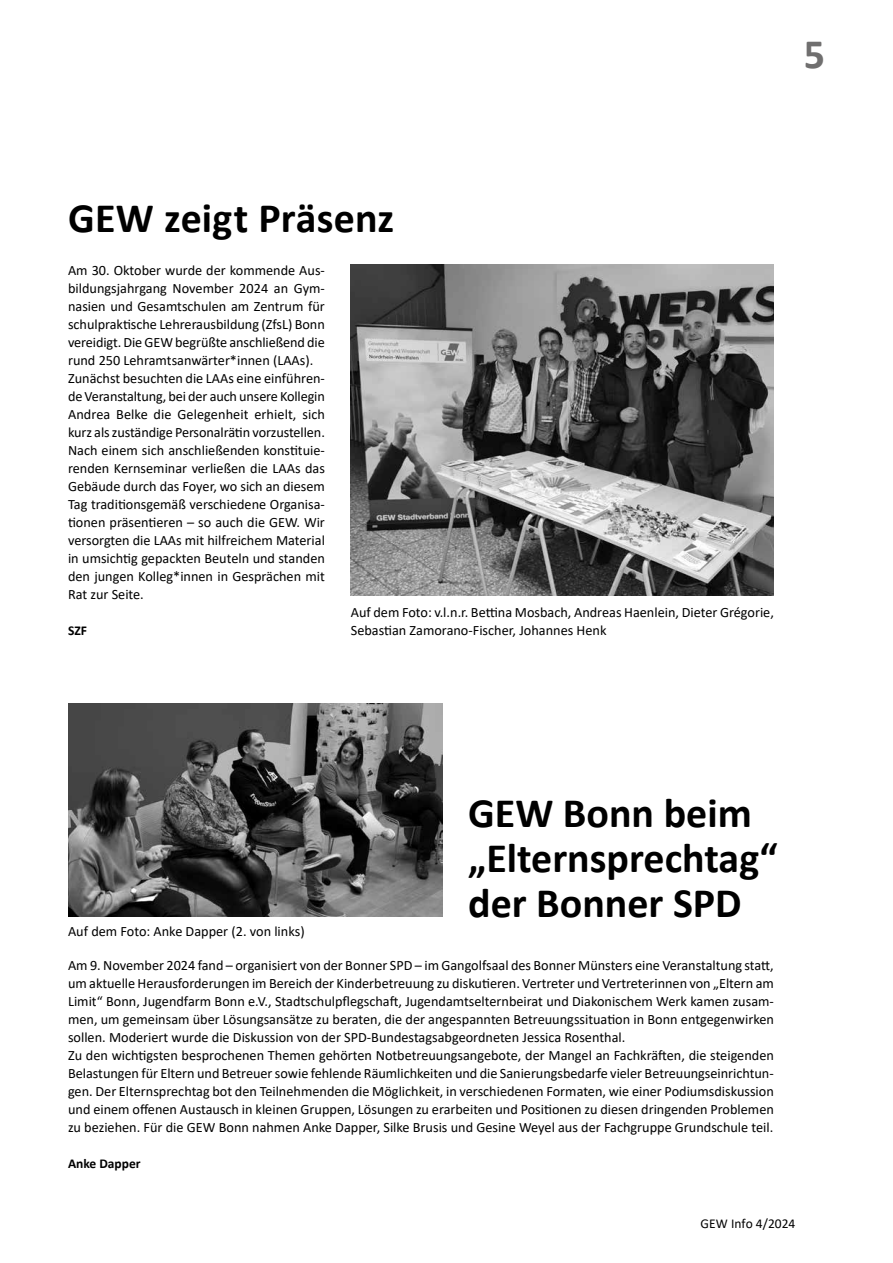
<style>
.page{position:relative;width:893px;height:1263px;background:#fff}
.page>*{position:absolute;margin:0;border:0;box-sizing:border-box;transform-origin:0 0}
.t1{font:700 42px/45px "Calibri";color:#000}
.t2{font:700 42px "Calibri";color:#706f6f}
.t3{font:14.25px/18px "Calibri";color:#000}
.t4{font:13.5px "Calibri";letter-spacing:.005em;color:#000}
.t5{font:700 13.5px "Calibri";color:#000}
</style>
<div class="page">
<img style="left:351px;top:265px;width:423px;height:330px">
<img style="left:68px;top:703px;width:375px;height:213px">
<h1 class="t2" style="left:804px;top:24px;width:23px">5</h1>
<h1 class="t1" style="left:68px;top:195px;width:328px">GEW zeigt Präsenz</h1>
<p class="t3" style="left:68px;top:261px;width:258px">Am 30. Oktober wurde der kommende Aus&shy;bildungsjahrgang November 2024 an Gym&shy;nasien und Gesamtschulen am Zentrum für schulpraktische Lehrerausbildung (ZfsL) Bonn vereidigt. Die GEW begrüßte anschließend die rund 250 Lehramtsanwärter*innen (LAAs).<br>Zunächst besuchten die LAAs eine einführen&shy;de Veranstaltung, bei der auch unsere Kollegin Andrea Belke die Gelegenheit erhielt, sich kurz als zuständige Personalrätin vorzustellen.<br>Nach einem sich anschließenden konstituie&shy;renden Kernseminar verließen die LAAs das Gebäude durch das Foyer, wo sich an diesem Tag traditionsgemäß verschiedene Organisa&shy;tionen präsentieren – so auch die GEW. Wir versorgten die LAAs mit hilfreichem Material in umsichtig gepackten Beuteln und standen den jungen Kolleg*innen in Gesprächen mit Rat zur Seite.</p>
<p class="t5" style="left:68px;top:621px;width:21px">SZF</p>
<p class="t3" style="left:351px;top:603px;width:425px">Auf dem Foto: v.l.n.r. Bettina Mosbach, Andreas Haenlein, Dieter Grégorie,<br>Sebastian Zamorano-Fischer, Johannes Henk</p>
<p class="t3" style="left:68px;top:921px;width:238px">Auf dem Foto: Anke Dapper (2. von links)</p>
<h1 class="t1" style="left:468px;top:790px;width:311px">GEW Bonn beim „Elternsprechtag“ der Bonner SPD</h1>
<p class="t3" style="left:68px;top:956px;width:707px">Am 9. November 2024 fand – organisiert von der Bonner SPD – im Gangolfsaal des Bonner Münsters eine Veranstaltung statt, um aktuelle Herausforderungen im Bereich der Kinderbetreuung zu diskutieren. Vertreter und Vertreterinnen von „Eltern am Limit“ Bonn, Jugendfarm Bonn e.V., Stadtschulpflegschaft, Jugendamtselternbeirat und Diakonischem Werk kamen zusam&shy;men, um gemeinsam über Lösungsansätze zu beraten, die der angespannten Betreuungssituation in Bonn entgegenwirken sollen. Moderiert wurde die Diskussion von der SPD-Bundestagsabgeordneten Jessica Rosenthal.<br>Zu den wichtigsten besprochenen Themen gehörten Notbetreuungsangebote, der Mangel an Fachkräften, die steigenden Belastungen für Eltern und Betreuer sowie fehlende Räumlichkeiten und die Sanierungsbedarfe vieler Betreuungseinrichtun&shy;gen. Der Elternsprechtag bot den Teilnehmenden die Möglichkeit, in verschiedenen Formaten, wie einer Podiumsdiskussion und einem offenen Austausch in kleinen Gruppen, Lösungen zu erarbeiten und Positionen zu diesen dringenden Problemen zu beziehen. Für die GEW Bonn nahmen Anke Dapper, Silke Brusis und Gesine Weyel aus der Fachgruppe Grundschule teil.</p>
<p class="t5" style="left:68px;top:1154px;width:74px">Anke Dapper</p>
<p class="t4" style="left:700px;top:1214px;width:96px">GEW Info 4/2024</p>
</div>
